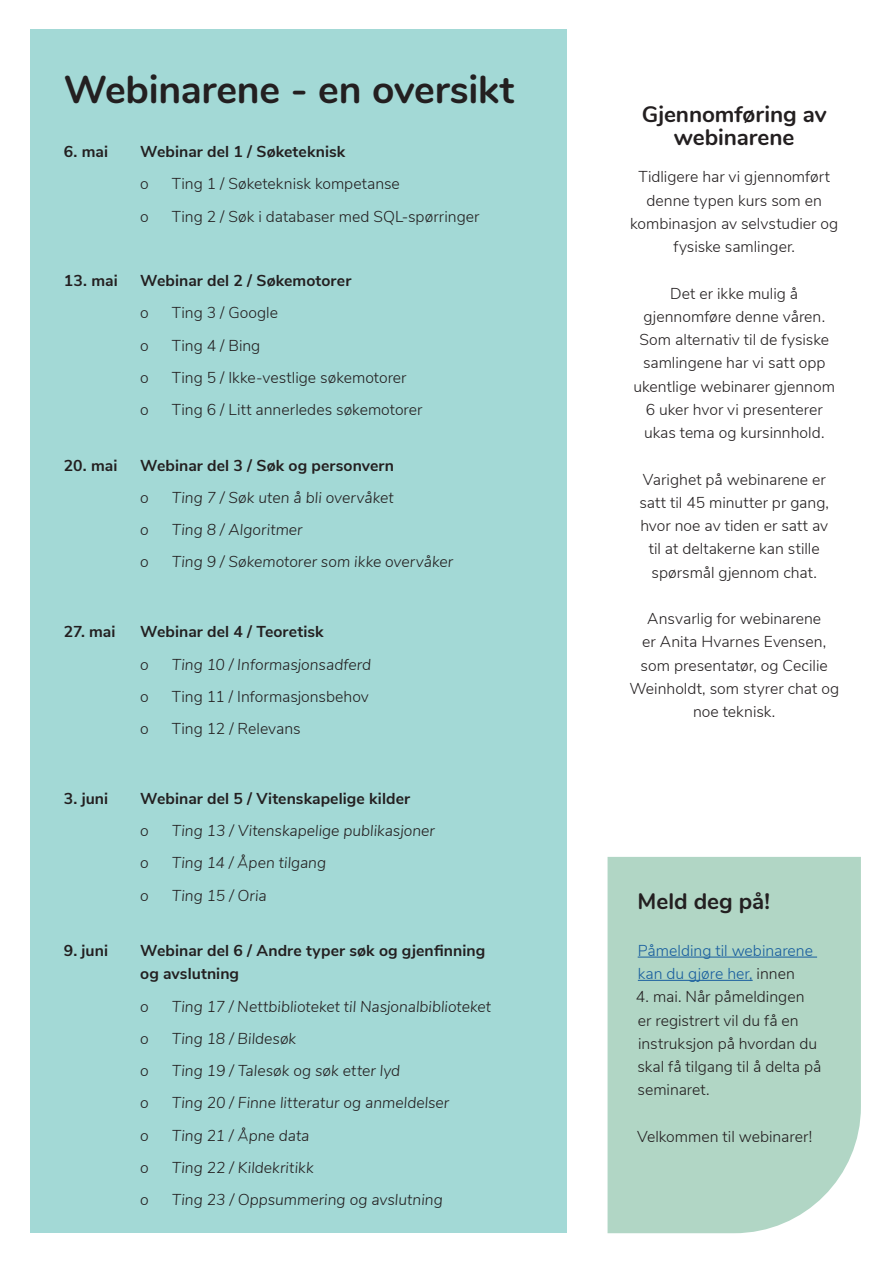
<style>
.page{position:relative;width:893px;height:1263px;background:#fff}
.page>*{position:absolute;margin:0;border:0;box-sizing:border-box;transform-origin:0 0}
.t1{font:700 39px "Nunito";letter-spacing:-.005em;color:#231f20}
.t2{font:700 22.5px/23.2px "Nunito";letter-spacing:-.005em;color:#231f20;text-align:center}
.t3{font:300 15.75px/23.2px "Nunito Sans";color:#231f20;text-align:center}
.t4{font:italic 300 15.75px "Nunito Sans";color:#231f20}
.t5{font:700 15.75px/23.2px "Nunito Sans";letter-spacing:.005em;color:#231f20}
.t6{font:300 15.75px/23.2px "Nunito Sans";color:#175d9e}
.s1{color:#231f20}
</style>
<div class="page">
<div style="left:30px;top:30px;width:537px;height:1203px;background:#a3d9d6"></div>
<div style="left:608px;top:857px;width:253px;height:376px;background:#b1d6c5"></div>
<hr style="left:638px;top:957px;width:179px;height:1px;background:#175d9e">
<hr style="left:638px;top:980px;width:115px;height:1px;background:#175d9e">
<h1 class="t1" style="left:64px;top:60px;width:452px">Webinarene - en oversikt</h1>
<p class="t5" style="left:64px;top:139px;width:46px">6. mai</p>
<p class="t5" style="left:140px;top:139px;width:206px">Webinar del 1 / Søketeknisk</p>
<p class="t3" style="left:140px;top:171px;width:10px">o</p>
<p class="t3" style="left:172px;top:171px;width:230px">Ting 1 / Søketeknisk kompetanse</p>
<p class="t3" style="left:140px;top:204px;width:10px">o</p>
<p class="t3" style="left:172px;top:204px;width:309px">Ting 2 / Søk i databaser med SQL-spørringer</p>
<p class="t5" style="left:64px;top:268px;width:55px">13. mai</p>
<p class="t5" style="left:140px;top:268px;width:213px">Webinar del 2 / Søkemotorer</p>
<p class="t3" style="left:140px;top:300px;width:10px">o</p>
<p class="t3" style="left:172px;top:300px;width:108px">Ting 3 / Google</p>
<p class="t3" style="left:140px;top:333px;width:10px">o</p>
<p class="t3" style="left:172px;top:333px;width:90px">Ting 4 / Bing</p>
<p class="t3" style="left:140px;top:365px;width:10px">o</p>
<p class="t3" style="left:172px;top:365px;width:236px">Ting 5 / Ikke-vestlige søkemotorer</p>
<p class="t3" style="left:140px;top:397px;width:10px">o</p>
<p class="t3" style="left:172px;top:397px;width:252px">Ting 6 / Litt annerledes søkemotorer</p>
<p class="t5" style="left:64px;top:453px;width:55px">20. mai</p>
<p class="t5" style="left:140px;top:453px;width:255px">Webinar del 3 / Søk og personvern</p>
<p class="t4" style="left:140px;top:486px;width:10px">o</p>
<p class="t4" style="left:172px;top:486px;width:223px">Ting 7 / Søk uten å bli overvåket</p>
<p class="t4" style="left:140px;top:518px;width:10px">o</p>
<p class="t4" style="left:172px;top:518px;width:132px">Ting 8 / Algoritmer</p>
<p class="t4" style="left:140px;top:550px;width:10px">o</p>
<p class="t4" style="left:172px;top:550px;width:283px">Ting 9 / Søkemotorer som ikke overvåker</p>
<p class="t5" style="left:64px;top:619px;width:53px">27. mai</p>
<p class="t5" style="left:140px;top:619px;width:185px">Webinar del 4 / Teoretisk</p>
<p class="t4" style="left:140px;top:653px;width:10px">o</p>
<p class="t4" style="left:172px;top:653px;width:201px">Ting 10 / Informasjonsadferd</p>
<p class="t3" style="left:140px;top:684px;width:10px">o</p>
<p class="t3" style="left:172px;top:684px;width:199px">Ting 11 / Informasjonsbehov</p>
<p class="t3" style="left:140px;top:716px;width:10px">o</p>
<p class="t3" style="left:172px;top:716px;width:130px">Ting 12 / Relevans</p>
<p class="t5" style="left:64px;top:786px;width:46px">3. juni</p>
<p class="t5" style="left:140px;top:786px;width:271px">Webinar del 5 / Vitenskapelige kilder</p>
<p class="t4" style="left:140px;top:819px;width:10px">o</p>
<p class="t4" style="left:172px;top:819px;width:265px">Ting 13 / Vitenskapelige publikasjoner</p>
<p class="t4" style="left:140px;top:851px;width:10px">o</p>
<p class="t4" style="left:172px;top:851px;width:156px">Ting 14 / Åpen tilgang</p>
<p class="t4" style="left:140px;top:884px;width:10px">o</p>
<p class="t4" style="left:172px;top:884px;width:96px">Ting 15 / Oria</p>
<p class="t5" style="left:64px;top:938px;width:46px">9. juni</p>
<p class="t5" style="left:140px;top:938px;width:346px">Webinar del 6 / Andre typer søk og gjenfinning og avslutning</p>
<p class="t4" style="left:140px;top:995px;width:10px">o</p>
<p class="t4" style="left:172px;top:995px;width:321px">Ting 17 / Nettbiblioteket til Nasjonalbiblioteket</p>
<p class="t4" style="left:140px;top:1027px;width:10px">o</p>
<p class="t4" style="left:172px;top:1027px;width:126px">Ting 18 / Bildesøk</p>
<p class="t4" style="left:140px;top:1059px;width:10px">o</p>
<p class="t4" style="left:172px;top:1059px;width:230px">Ting 19 / Talesøk og søk etter lyd</p>
<p class="t4" style="left:140px;top:1091px;width:10px">o</p>
<p class="t4" style="left:172px;top:1091px;width:279px">Ting 20 / Finne litteratur og anmeldelser</p>
<p class="t4" style="left:140px;top:1124px;width:10px">o</p>
<p class="t4" style="left:172px;top:1124px;width:139px">Ting 21 / Åpne data</p>
<p class="t4" style="left:140px;top:1156px;width:10px">o</p>
<p class="t4" style="left:172px;top:1156px;width:143px">Ting 22 / Kildekritikk</p>
<p class="t4" style="left:140px;top:1188px;width:10px">o</p>
<p class="t4" style="left:172px;top:1188px;width:272px">Ting 23 / Oppsummering og avslutning</p>
<h2 class="t2" style="left:642px;top:101px;width:186px">Gjennomføring av webinarene</h2>
<p class="t3" style="left:630px;top:164px;width:210px">Tidligere har vi gjennomført denne typen kurs som en kombinasjon av selvstudier og fysiske samlinger.</p>
<p class="t3" style="left:633px;top:280px;width:203px">Det er ikke mulig å gjennomføre denne våren.<br>Som alternativ til de fysiske samlingene har vi satt opp ukentlige webinarer gjennom<br>6 uker hvor vi presenterer ukas tema og kursinnhold.</p>
<p class="t3" style="left:639px;top:466px;width:191px">Varighet på webinarene er satt til 45 minutter pr gang, hvor noe av tiden er satt av til at deltakerne kan stille spørsmål gjennom chat.</p>
<p class="t3" style="left:629px;top:606px;width:211px">Ansvarlig for webinarene<br>er Anita Hvarnes Evensen, som presentatør, og Cecilie<br>Weinholdt, som styrer chat og noe teknisk.</p>
<h2 class="t2" style="left:637px;top:889px;width:134px">Meld deg på!</h2>
<p class="t6" style="left:638px;top:938px;width:177px">Påmelding til webinarene kan du gjøre her, <span class="s1">innen</span></p>
<p class="t3" style="left:636px;top:984px;width:187px;text-align:left">4. mai. Når påmeldingen er registrert vil du få en instruksjon på hvordan du skal få tilgang til å delta på seminaret.</p>
<p class="t3" style="left:637px;top:1124px;width:177px">Velkommen til webinarer!</p>
</div>
